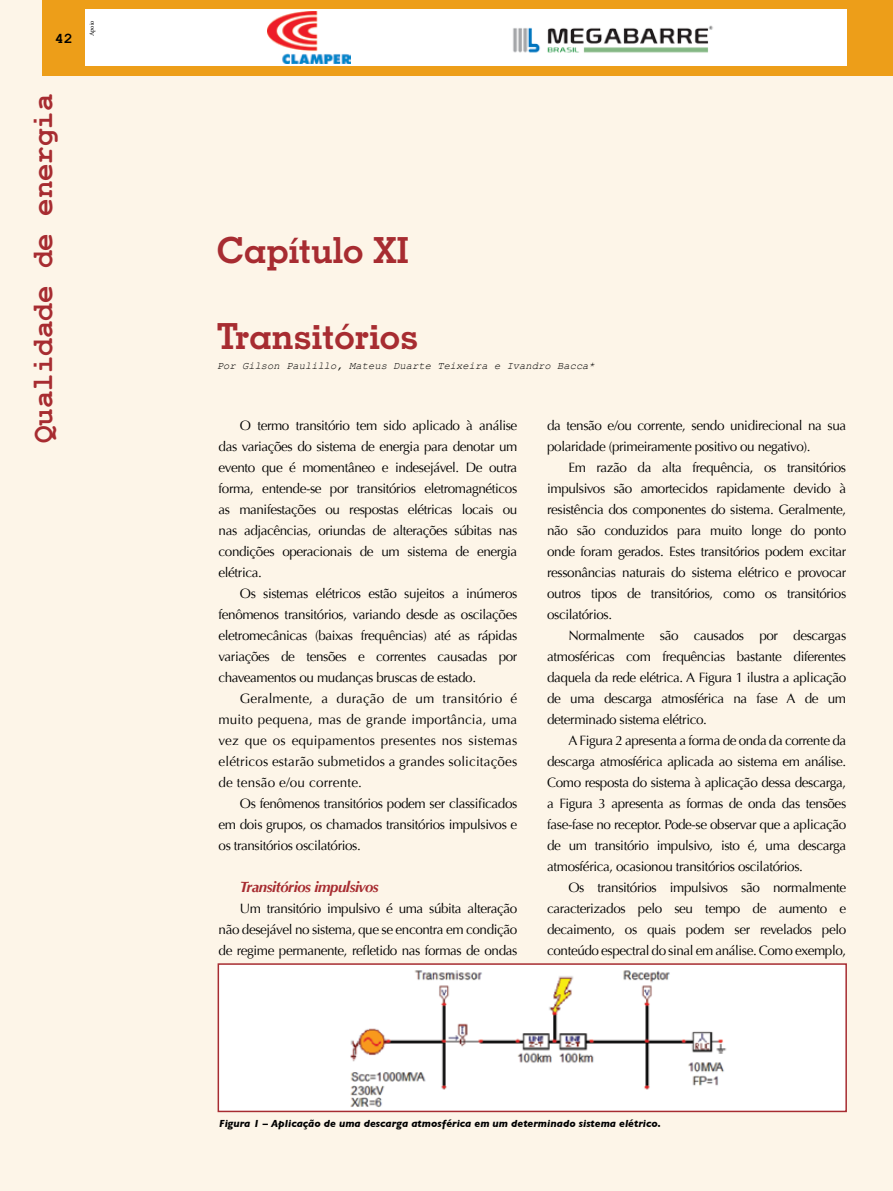
<style>
.page{position:relative;width:893px;height:1191px;background:#fdf5e8}
.page>*{position:absolute;margin:0;border:0;box-sizing:border-box;transform-origin:0 0}
.t1{font:700 36px "Geometric Slab 703 BT";color:#a72c31}
.t2{font:700 30px "Courier New";color:#a72c31}
.t3{font:italic 700 15px "Optima";letter-spacing:-.03em;color:#a72c31}
.t4{font:700 15px "Courier New";color:#000}
.t5{font:13.5px/21px "Optima";letter-spacing:-.03em;color:#000;text-align:justify}
.t6{font:italic 700 10.5px "Gill Sans";color:#000}
.t7{font:italic 10.5px "Courier New";color:#000}
.t8{font:6.3px "Minion Pro";letter-spacing:-.005em;color:#000}
</style>
<div class="page">
<div style="left:43px;top:0;width:850px;height:76px;background:#ed9e19"></div>
<div style="left:85px;top:9px;width:761px;height:57px;background:#fff"></div>
<img style="left:513px;top:25px;width:200px;height:28px">
<img style="left:268px;top:11px;width:82px;height:52px">
<div style="left:218px;top:963px;width:629px;height:149px;background:#fff;border:2px solid #a72c31"></div>
<img style="left:350px;top:970px;width:377px;height:137px">
<p class="t4" style="left:55px;top:29px;width:19px">42</p>
<p class="t8" style="left:88px;top:36px;width:17px;rotate:-90deg">Apoio</p>
<h2 class="t2" style="left:24px;top:443px;width:351px;rotate:-90deg">Qualidade de energia</h2>
<h1 class="t1" style="left:217px;top:228px;width:194px">Capítulo XI</h1>
<h1 class="t1" style="left:217px;top:314px;width:203px">Transitórios</h1>
<p class="t7" style="left:217px;top:358px;width:380px">Por Gilson Paulillo, Mateus Duarte Teixeira e Ivandro Bacca*</p>
<p class="t5" style="left:219px;top:415px;width:300px;text-indent:21px">O termo transitório tem sido aplicado à análise das variações do sistema de energia para denotar um evento que é momentâneo e indesejável. De outra forma, entende-se por transitórios eletromagnéticos as manifestações ou respostas elétricas locais ou nas adjacências, oriundas de alterações súbitas nas condições operacionais de um sistema de energia elétrica.</p>
<p class="t5" style="left:219px;top:583px;width:300px;text-indent:21px">Os sistemas elétricos estão sujeitos a inúmeros fenômenos transitórios, variando desde as oscilações eletromecânicas (baixas frequências) até as rápidas variações de tensões e correntes causadas por chaveamentos ou mudanças bruscas de estado.</p>
<p class="t5" style="left:219px;top:688px;width:300px;text-indent:21px">Geralmente, a duração de um transitório é muito pequena, mas de grande importância, uma vez que os equipamentos presentes nos sistemas elétricos estarão submetidos a grandes solicitações de tensão e/ou corrente.</p>
<p class="t5" style="left:219px;top:793px;width:300px;text-indent:21px">Os fenômenos transitórios podem ser classificados em dois grupos, os chamados transitórios impulsivos e os transitórios oscilatórios.</p>
<p class="t3" style="left:240px;top:878px;width:140px">Transitórios impulsivos</p>
<p class="t5" style="left:219px;top:898px;width:300px;text-indent:21px">Um transitório impulsivo é uma súbita alteração não desejável no sistema, que se encontra em condição de regime permanente, refletido nas formas de ondas</p>
<p class="t5" style="left:547px;top:415px;width:301px">da tensão e/ou corrente, sendo unidirecional na sua polaridade (primeiramente positivo ou negativo).</p>
<p class="t5" style="left:547px;top:457px;width:301px;text-indent:21px">Em razão da alta frequência, os transitórios impulsivos são amortecidos rapidamente devido à resistência dos componentes do sistema. Geralmente, não são conduzidos para muito longe do ponto onde foram gerados. Estes transitórios podem excitar ressonâncias naturais do sistema elétrico e provocar outros tipos de transitórios, como os transitórios oscilatórios.</p>
<p class="t5" style="left:547px;top:625px;width:301px;text-indent:21px">Normalmente são causados por descargas atmosféricas com frequências bastante diferentes daquela da rede elétrica. A Figura 1 ilustra a aplicação de uma descarga atmosférica na fase A de um determinado sistema elétrico.</p>
<p class="t5" style="left:547px;top:730px;width:301px;text-indent:21px">A Figura 2 apresenta a forma de onda da corrente da descarga atmosférica aplicada ao sistema em análise.<br>Como resposta do sistema à aplicação dessa descarga, a Figura 3 apresenta as formas de onda das tensões fase-fase no receptor. Pode-se observar que a aplicação de um transitório impulsivo, isto é, uma descarga atmosférica, ocasionou transitórios oscilatórios.</p>
<p class="t5" style="left:547px;top:877px;width:301px;text-indent:21px">Os transitórios impulsivos são normalmente caracterizados pelo seu tempo de aumento e decaimento, os quais podem ser revelados pelo conteúdo espectral do sinal em análise. Como exemplo,</p>
<p class="t6" style="left:219px;top:1117px;width:443px">Figura 1 – Aplicação de uma descarga atmosférica em um determinado sistema elétrico.</p>
</div>
